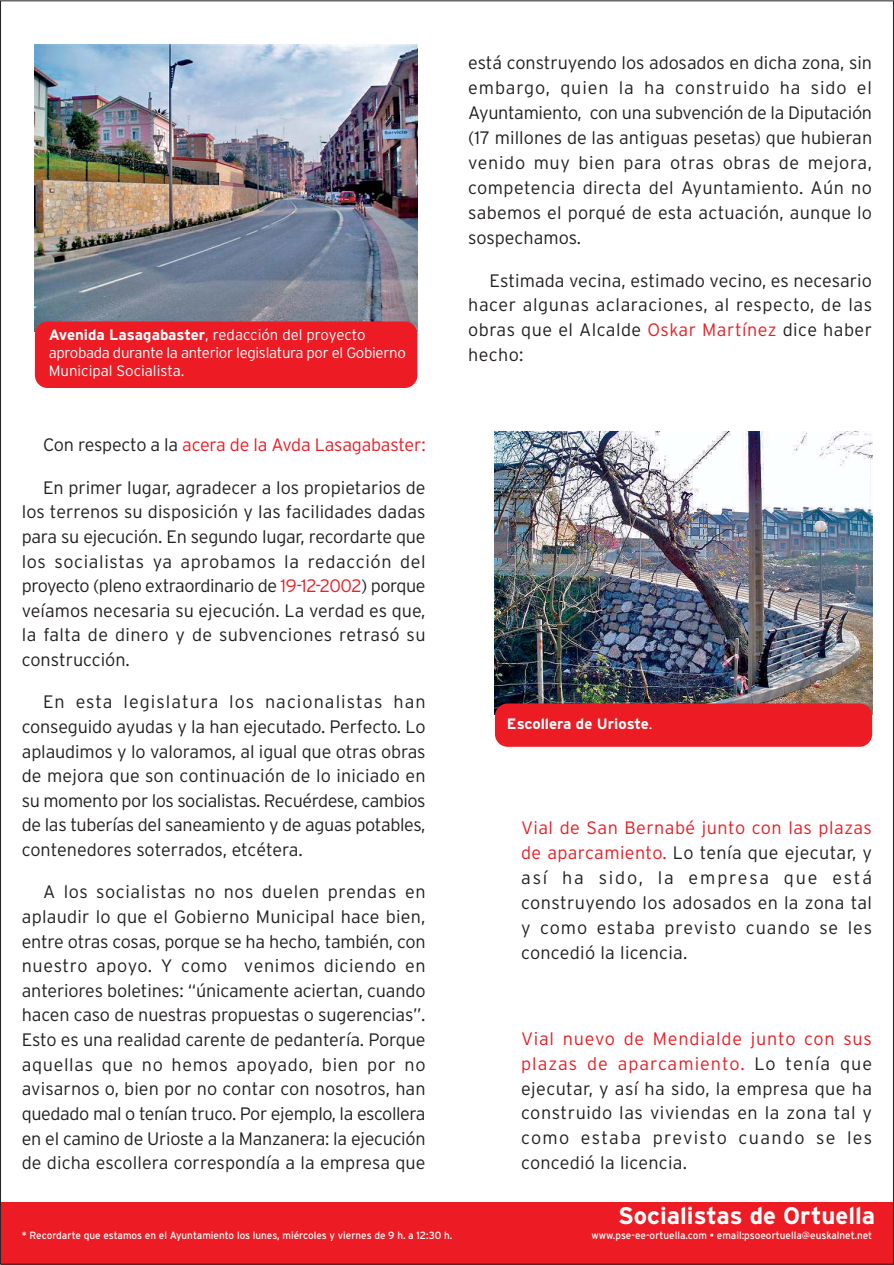
<style>
.page{position:relative;width:894px;height:1265px;background:#fff}
.page>*{position:absolute;margin:0;border:0;box-sizing:border-box;transform-origin:0 0}
.t1{font:700 24px "Interstate";color:#fff}
.t2{font:300 18px/24.6px "Interstate";letter-spacing:.01em;color:#231f20;text-align:justify}
.t3{font:300 18px "Interstate";letter-spacing:-.01em;color:#ed1c24}
.t4{font:300 15px/18px "Interstate";letter-spacing:-.02em;color:#fff}
.t5{font:700 15px "Interstate";color:#fff}
.t6{font:10.5px "Interstate";color:#fff;scale:.95 1}
.s1{font-weight:700}
.s2{color:#231f20}
.s3{color:#ed1c24}
.s4{font-weight:300}
</style>
<div class="page">
<img style="left:494px;top:431px;width:378px;height:283px">
<div style="left:1px;top:1201px;width:892px;height:63px;background:#ed1c24"></div>
<img style="left:35px;top:44px;width:383px;height:287px">
<div style="left:35px;top:321px;width:382px;height:67px;background:#ed1c24;border-radius:13px"></div>
<div style="left:495px;top:703px;width:377px;height:44px;background:#ed1c24;border-radius:13px"></div>
<p class="t4" style="left:49px;top:327px;width:359px"><span class="s1">Avenida Lasagabaster</span>, redacción del proyecto aprobada durante la anterior legislatura por el Gobierno<br>Municipal Socialista.</p>
<p class="t3" style="left:43px;top:438px;width:384px"><span class="s2">Con respecto a la</span> acera de la Avda Lasagabaster:</p>
<p class="t2" style="left:22px;top:476px;width:405px;text-indent:21px">En primer lugar, agradecer a los propietarios de los terrenos su disposición y las facilidades dadas para su ejecución. En segundo lugar, recordarte que los socialistas ya aprobamos la redacción del proyecto (pleno extraordinario de <span class="s3">19-12-2002</span>) porque veíamos necesaria su ejecución. La verdad es que, la falta de dinero y de subvenciones retrasó su construcción.</p>
<p class="t2" style="left:22px;top:691px;width:405px;text-indent:21px">En esta legislatura los nacionalistas han conseguido ayudas y la han ejecutado. Perfecto. Lo aplaudimos y lo valoramos, al igual que otras obras de mejora que son continuación de lo iniciado en su momento por los socialistas. Recuérdese, cambios de las tuberías del saneamiento y de aguas potables, contenedores soterrados, etcétera.</p>
<p class="t2" style="left:22px;top:881px;width:405px;text-indent:21px">A los socialistas no nos duelen prendas en aplaudir lo que el Gobierno Municipal hace bien, entre otras cosas, porque se ha hecho, también, con nuestro apoyo. Y como venimos diciendo en anteriores boletines: “únicamente aciertan, cuando hacen caso de nuestras propuestas o sugerencias”.<br>Esto es una realidad carente de pedantería. Porque aquellas que no hemos apoyado, bien por no avisarnos o, bien por no contar con nosotros, han quedado mal o tenían truco. Por ejemplo, la escollera en el camino de Urioste a la Manzanera: la ejecución de dicha escollera correspondía a la empresa que</p>
<p class="t2" style="left:468px;top:52px;width:405px">está construyendo los adosados en dicha zona, sin embargo, quien la ha construido ha sido el Ayuntamiento, con una subvención de la Diputación (17 millones de las antiguas pesetas) que hubieran venido muy bien para otras obras de mejora, competencia directa del Ayuntamiento. Aún no sabemos el porqué de esta actuación, aunque lo sospechamos.</p>
<p class="t2" style="left:468px;top:269px;width:405px;text-indent:21px">Estimada vecina, estimado vecino, es necesario hacer algunas aclaraciones, al respecto, de las obras que el Alcalde <span class="s3">Oskar Martínez</span> dice haber hecho:</p>
<p class="t5" style="left:507px;top:717px;width:147px">Escollera de Urioste<span class="s4">.</span></p>
<p class="t2" style="left:521px;top:817px;width:353px"><span class="s3">Vial de San Bernabé junto con las plazas de aparcamiento.</span> Lo tenía que ejecutar, y así ha sido, la empresa que está construyendo los adosados en la zona tal y como estaba previsto cuando se les concedió la licencia.</p>
<p class="t2" style="left:521px;top:1027px;width:353px"><span class="s3">Vial nuevo de Mendialde junto con sus plazas de aparcamiento.</span> Lo tenía que ejecutar, y así ha sido, la empresa que ha construido las viviendas en la zona tal y como estaba previsto cuando se les concedió la licencia.</p>
<h1 class="t1" style="left:618px;top:1206px;width:259px">Socialistas de Ortuella</h1>
<p class="t6" style="left:22px;top:1231px;width:455px">* Recordarte que estamos en el Ayuntamiento los lunes, miércoles y viernes de 9 h. a 12:30 h.</p>
<p class="t6" style="left:591px;top:1231px;width:297px">www.pse-ee-ortuella.com • email:psoeortuella@euskalnet.net</p>
</div>
